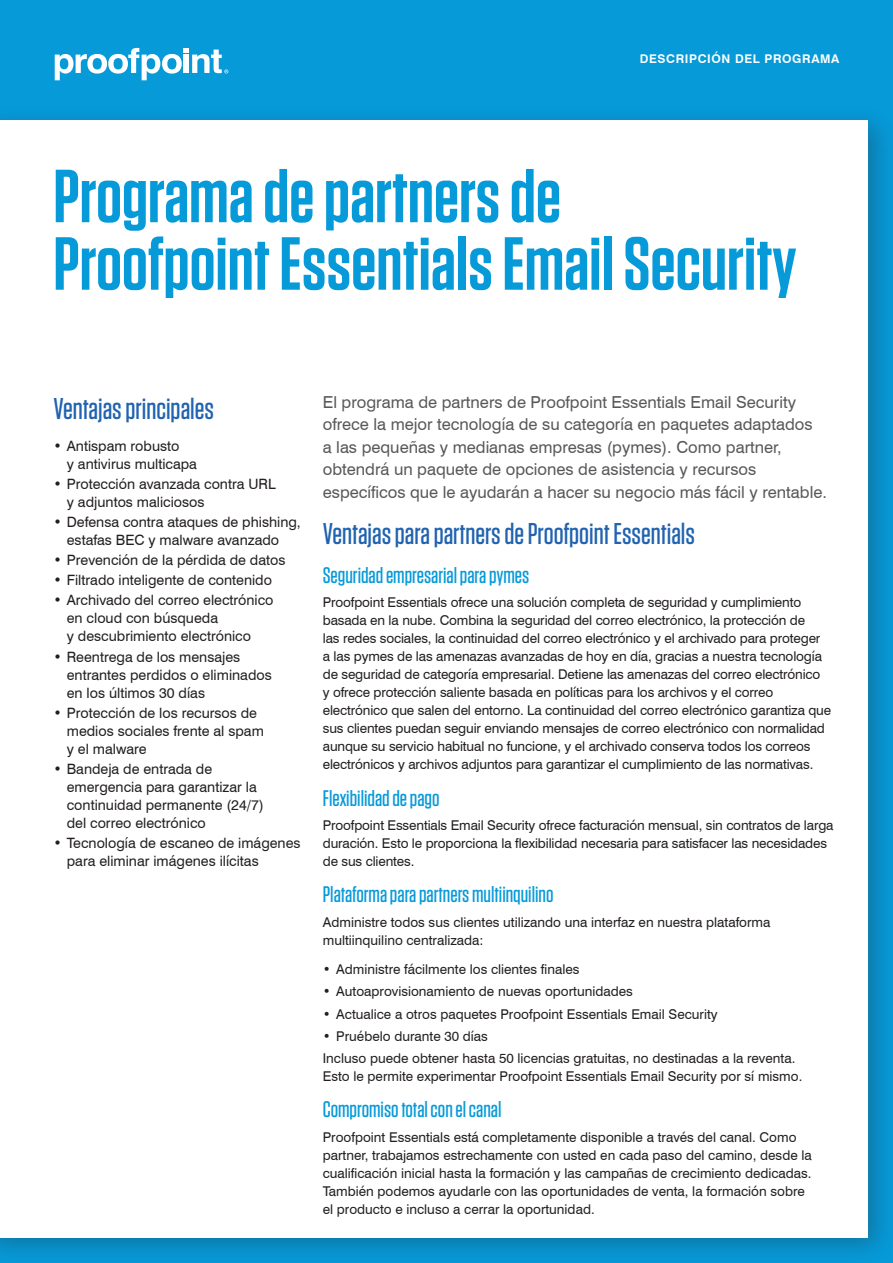
<style>
.page{position:relative;width:893px;height:1263px;background:#fff}
.page>*{position:absolute;margin:0;border:0;box-sizing:border-box;transform-origin:0 0}
.t1{font:600 75px/67.5px "Tungsten";color:#069ad9}
.t2{font:500 30px "Tungsten";color:#2163b0}
.t3{font:500 22.5px "Tungsten";color:#069ad9}
.t4{font:16.5px/22.5px "Swiss 721 BT";color:#57585a}
.t5{font:14.25px/18px "Swiss 721 BT";color:#231f20}
.t6{font:13.5px/18px "Swiss 721 BT";letter-spacing:-.01em;color:#231f20}
.t7{font:700 12px "Swiss 721 BT";letter-spacing:.05em;color:#fff}
</style>
<div class="page">
<div style="left:0;top:0;width:893px;height:104px;background:#069ad9"></div>
<div style="left:0;top:104px;width:893px;height:1159px;background:#231f20;opacity:.3"></div>
<div style="left:0;top:120px;width:868px;height:1117px;background:#fff"></div>
<svg style="left:55px;top:48px;width:173px;height:32px"></svg>
<p class="t7" style="left:640px;top:52px;width:201px">DESCRIPCIÓN DEL PROGRAMA</p>
<h1 class="t1" style="left:53px;top:164px;width:745px">Programa de partners de<br>Proofpoint Essentials Email Security</h1>
<h2 class="t2" style="left:53px;top:393px;width:162px">Ventajas principales</h2>
<p class="t5" style="left:67px;top:436px;width:132px;text-indent:-13px">• Antispam robusto<br>y antivirus multicapa</p>
<p class="t5" style="left:67px;top:475px;width:210px;text-indent:-13px">• Protección avanzada contra URL y adjuntos maliciosos</p>
<p class="t5" style="left:53px;top:513px;width:249px;text-align:center">• Defensa contra ataques de phishing, estafas BEC y malware avanzado</p>
<p class="t5" style="left:53px;top:551px;width:234px">• Prevención de la pérdida de datos</p>
<p class="t5" style="left:53px;top:571px;width:220px">• Filtrado inteligente de contenido</p>
<p class="t5" style="left:67px;top:591px;width:208px;text-indent:-13px">• Archivado del correo electrónico en cloud con búsqueda<br>y descubrimiento electrónico</p>
<p class="t5" style="left:67px;top:647px;width:207px;text-indent:-13px">• Reentrega de los mensajes entrantes perdidos o eliminados en los últimos 30 días</p>
<p class="t5" style="left:67px;top:704px;width:199px;text-indent:-13px">• Protección de los recursos de medios sociales frente al spam y el malware</p>
<p class="t5" style="left:67px;top:760px;width:198px;text-indent:-13px">• Bandeja de entrada de emergencia para garantizar la continuidad permanente (24/7) del correo electrónico</p>
<p class="t5" style="left:67px;top:834px;width:235px;text-indent:-13px">• Tecnología de escaneo de imágenes para eliminar imágenes ilícitas</p>
<p class="t4" style="left:323px;top:390px;width:506px">El programa de partners de Proofpoint Essentials Email Security ofrece la mejor tecnología de su categoría en paquetes adaptados<br>a las pequeñas y medianas empresas (pymes). Como partner, obtendrá un paquete de opciones de asistencia y recursos específicos que le ayudarán a hacer su negocio más fácil y rentable.</p>
<h2 class="t2" style="left:323px;top:518px;width:374px">Ventajas para partners de Proofpoint Essentials</h2>
<h3 class="t3" style="left:323px;top:563px;width:208px">Seguridad empresarial para pymes</h3>
<p class="t6" style="left:323px;top:593px;width:510px">Proofpoint Essentials ofrece una solución completa de seguridad y cumplimiento basada en la nube. Combina la seguridad del correo electrónico, la protección de<br>las redes sociales, la continuidad del correo electrónico y el archivado para proteger<br>a las pymes de las amenazas avanzadas de hoy en día, gracias a nuestra tecnología de seguridad de categoría empresarial. Detiene las amenazas del correo electrónico<br>y ofrece protección saliente basada en políticas para los archivos y el correo electrónico que salen del entorno. La continuidad del correo electrónico garantiza que sus clientes puedan seguir enviando mensajes de correo electrónico con normalidad aunque su servicio habitual no funcione, y el archivado conserva todos los correos electrónicos y archivos adjuntos para garantizar el cumplimiento de las normativas.</p>
<h3 class="t3" style="left:323px;top:786px;width:118px">Flexibilidad de pago</h3>
<p class="t6" style="left:323px;top:816px;width:512px">Proofpoint Essentials Email Security ofrece facturación mensual, sin contratos de larga duración. Esto le proporciona la flexibilidad necesaria para satisfacer las necesidades de sus clientes.</p>
<h3 class="t3" style="left:323px;top:883px;width:232px">Plataforma para partners multiinquilino</h3>
<p class="t6" style="left:323px;top:913px;width:449px">Administre todos sus clientes utilizando una interfaz en nuestra plataforma multiinquilino centralizada:</p>
<p class="t6" style="left:323px;top:960px;width:258px">• Administre fácilmente los clientes finales</p>
<p class="t6" style="left:323px;top:982px;width:311px">• Autoaprovisionamiento de nuevas oportunidades</p>
<p class="t6" style="left:323px;top:1005px;width:396px">• Actualice a otros paquetes Proofpoint Essentials Email Security</p>
<p class="t6" style="left:323px;top:1025px;width:474px;line-height:22.4px">• Pruébelo durante 30 días<br>Incluso puede obtener hasta 50 licencias gratuitas, no destinadas a la reventa.</p>
<p class="t6" style="left:323px;top:1067px;width:481px">Esto le permite experimentar Proofpoint Essentials Email Security por sí mismo.</p>
<h3 class="t3" style="left:323px;top:1098px;width:180px">Compromiso total con el canal</h3>
<p class="t6" style="left:323px;top:1128px;width:490px">Proofpoint Essentials está completamente disponible a través del canal. Como partner, trabajamos estrechamente con usted en cada paso del camino, desde la cualificación inicial hasta la formación y las campañas de crecimiento dedicadas.<br>También podemos ayudarle con las oportunidades de venta, la formación sobre el producto e incluso a cerrar la oportunidad.</p>
</div>
